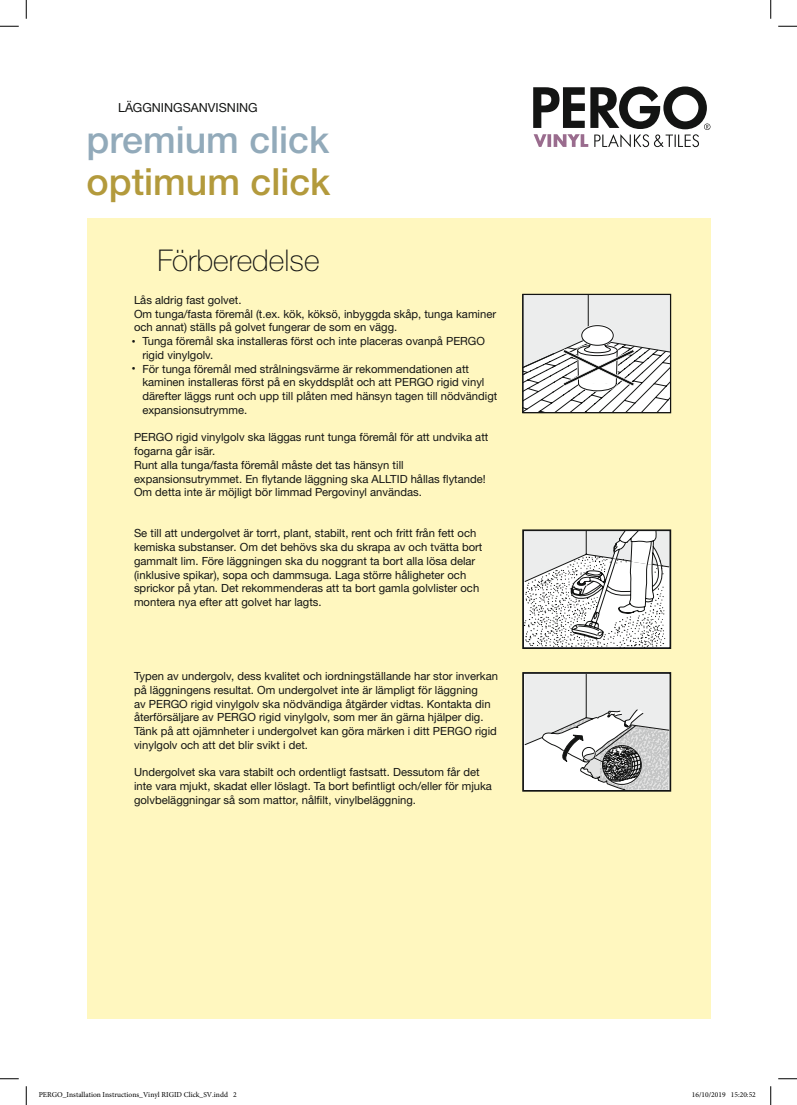
<style>
.page{position:relative;width:797px;height:1105px;background:#fff}
.page>*{position:absolute;margin:0;border:0;box-sizing:border-box;transform-origin:0 0}
.t1{font:500 37.5px "Helvetica Neue LTW1 G";color:#92aaba}
.t2{font:500 37.5px "Helvetica Neue LTW1 G";color:#b39a3c}
.t3{font:100 30px "Helvetica Neue LTW1 G";color:#131413}
.t4{font:12.5px "Helvetica Neue LTW1 G";color:#131413}
.brood{font:11.25px/13.8px "Helvetica Neue LTW1 G";color:#131413}
.t5{font:11.25px/13.8px "Helvetica Neue LT Pro";color:#131413}
.t6{font:7.5px "Minion Pro";color:#000}
.s1{font-size:7.5px}
</style>
<div class="page">
<div style="left:86px;top:218px;width:624px;height:800px;background:#fff7bf"></div>
<svg style="left:524px;top:674px;width:145px;height:116px"></svg>
<div style="left:582px;top:747px;width:13px;height:14px;border:1px solid #131413;border-radius:50%"></div>
<div style="left:522px;top:672px;width:149px;height:120px;border:1px solid #131413"></div>
<svg style="left:524px;top:296px;width:145px;height:115px"></svg>
<div style="left:522px;top:294px;width:149px;height:119px;border:1px solid #131413"></div>
<svg style="left:525px;top:532px;width:143px;height:114px"></svg>
<div style="left:522px;top:529px;width:149px;height:120px;border:1px solid #131413"></div>
<svg style="left:533px;top:86px;width:177px;height:61px"></svg>
<svg style="left:0;top:25px;width:19px;height:2px"></svg>
<svg style="left:778px;top:25px;width:19px;height:2px"></svg>
<svg style="left:0;top:1078px;width:19px;height:1px"></svg>
<svg style="left:778px;top:1078px;width:19px;height:1px"></svg>
<svg style="left:25px;top:0;width:2px;height:19px"></svg>
<svg style="left:25px;top:1086px;width:2px;height:19px"></svg>
<svg style="left:770px;top:0;width:1px;height:19px"></svg>
<svg style="left:770px;top:1086px;width:1px;height:19px"></svg>
<p class="t4" style="left:118px;top:99px;width:141px">LÄGGNINGSANVISNING</p>
<h1 class="t1" style="left:86px;top:117px;width:244px">premium click</h1>
<h1 class="t2" style="left:86px;top:159px;width:245px">optimum click</h1>
<h2 class="t3" style="left:157px;top:243px;width:164px">Förberedelse</h2>
<p class="brood" style="left:134px;top:293px;width:109px">Lås aldrig fast golvet.</p>
<p class="brood" style="left:134px;top:307px;width:363px">Om tunga/fasta föremål (t.ex. kök, köksö, inbyggda skåp, tunga kaminer och annat) ställs på golvet fungerar de som en vägg.</p>
<p class="t5" style="left:142px;top:334px;width:344px;text-indent:-11px"><span class="s1">•</span> Tunga föremål ska installeras först och inte placeras ovanpå PERGO rigid vinylgolv.</p>
<p class="t5" style="left:142px;top:362px;width:356px;text-indent:-11px"><span class="s1">•</span> För tunga föremål med strålningsvärme är rekommendationen att kaminen installeras först på en skyddsplåt och att PERGO rigid vinyl därefter läggs runt och upp till plåten med hänsyn tagen till nödvändigt expansionsutrymme.</p>
<p class="brood" style="left:134px;top:430px;width:356px">PERGO rigid vinylgolv ska läggas runt tunga föremål för att undvika att fogarna går isär.</p>
<p class="brood" style="left:134px;top:458px;width:353px">Runt alla tunga/fasta föremål måste det tas hänsyn till expansionsutrymmet. En flytande läggning ska ALLTID hållas flytande!</p>
<p class="brood" style="left:134px;top:485px;width:289px">Om detta inte är möjligt bör limmad Pergovinyl användas.</p>
<p class="brood" style="left:134px;top:526px;width:350px">Se till att undergolvet är torrt, plant, stabilt, rent och fritt från fett och kemiska substanser. Om det behövs ska du skrapa av och tvätta bort gammalt lim. Före läggningen ska du noggrant ta bort alla lösa delar (inklusive spikar), sopa och dammsuga. Laga större håligheter och sprickor på ytan. Det rekommenderas att ta bort gamla golvlister och montera nya efter att golvet har lagts.</p>
<p class="brood" style="left:134px;top:669px;width:365px">Typen av undergolv, dess kvalitet och iordningställande har stor inverkan på läggningens resultat. Om undergolvet inte är lämpligt för läggning<br>av PERGO rigid vinylgolv ska nödvändiga åtgärder vidtas. Kontakta din återförsäljare av PERGO rigid vinylgolv, som mer än gärna hjälper dig.<br>Tänk på att ojämnheter i undergolvet kan göra märken i ditt PERGO rigid vinylgolv och att det blir svikt i det.</p>
<p class="brood" style="left:134px;top:765px;width:359px">Undergolvet ska vara stabilt och ordentligt fastsatt. Dessutom får det inte vara mjukt, skadat eller löslagt. Ta bort befintligt och/eller för mjuka golvbeläggningar så som mattor, nålfilt, vinylbeläggning.</p>
<p class="t6" style="left:39px;top:1090px;width:199px">PERGO_Installation Instructions_Vinyl RIGID Click_SV.indd 2</p>
<p class="t6" style="left:692px;top:1090px;width:65px">16/10/2019 15:20:52</p>
</div>
